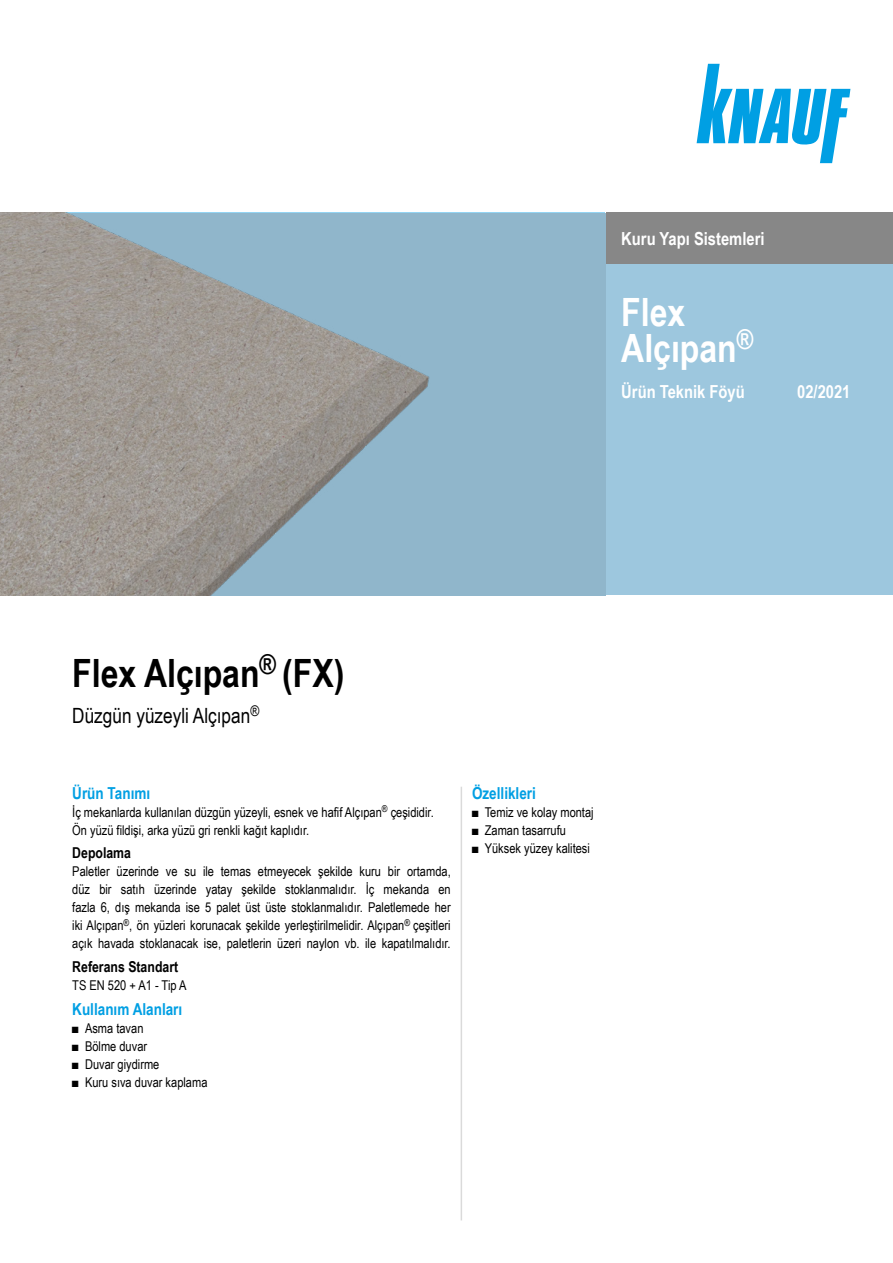
<style>
.page{position:relative;width:893px;height:1263px;background:#fff}
.page>*{position:absolute;margin:0;border:0;box-sizing:border-box;transform-origin:0 0}
.t1{font:700 39px "Arial Narrow";color:#000}
.t2{font:700 39px/36.5px "Arial Narrow";color:#fff}
.t3{font:21px "Arial Narrow";color:#000}
.t4{font:700 18px "Arial Narrow";color:#fff}
.t5{font:700 16.5px "Arial Narrow";color:#009fe3}
.t6{font:700 15px "Arial Narrow";color:#000}
.t7{font:13.5px/18px "Arial Narrow";color:#000}
</style>
<div class="page">
<div style="left:606px;top:213px;width:287px;height:382px;background:#9dc7de"></div>
<div style="left:606px;top:213px;width:287px;height:51px;background:#878787"></div>
<svg style="left:697px;top:64px;width:153px;height:99px"></svg>
<img style="left:0;top:213px;width:606px;height:382px">
<hr style="left:461px;top:787px;width:1px;height:433px;background:#dadada">
<h3 class="t4" style="left:621px;top:225px;width:145px">Kuru Yapı Sistemleri</h3>
<h1 class="t2" style="left:621px;top:292px;width:134px">Flex<br>Alçıpan<sup>®</sup></h1>
<h3 class="t4" style="left:621px;top:378px;width:125px">Ürün Teknik Föyü</h3>
<h3 class="t4" style="left:797px;top:378px;width:55px">02/2021</h3>
<h1 class="t1" style="left:72px;top:644px;width:274px">Flex Alçıpan<sup>®</sup> (FX)</h1>
<h2 class="t3" style="left:72px;top:700px;width:188px">Düzgün yüzeyli Alçıpan<sup>®</sup></h2>
<p class="t5" style="left:72px;top:780px;width:79px">Ürün Tanımı</p>
<p class="t7" style="left:72px;top:802px;width:363px">İç mekanlarda kullanılan düzgün yüzeyli, esnek ve hafif Alçıpan<sup>®</sup> çeşididir.<br>Ön yüzü fildişi, arka yüzü gri renkli kağıt kaplıdır.</p>
<p class="t6" style="left:72px;top:841px;width:60px">Depolama</p>
<p class="t7" style="left:72px;top:862px;width:380px;text-align:justify">Paletler üzerinde ve su ile temas etmeyecek şekilde kuru bir ortamda, düz bir satıh üzerinde yatay şekilde stoklanmalıdır. İç mekanda en fazla 6, dış mekanda ise 5 palet üst üste stoklanmalıdır. Paletlemede her iki Alçıpan<sup>®</sup>, ön yüzleri korunacak şekilde yerleştirilmelidir. Alçıpan<sup>®</sup> çeşitleri açık havada stoklanacak ise, paletlerin üzeri naylon vb. ile kapatılmalıdır.</p>
<p class="t6" style="left:72px;top:955px;width:107px">Referans Standart</p>
<p class="t7" style="left:72px;top:975px;width:116px">TS EN 520 + A1 - Tip A</p>
<p class="t5" style="left:72px;top:997px;width:112px">Kullanım Alanları</p>
<p class="t7" style="left:72px;top:1019px;width:73px">■ Asma tavan</p>
<p class="t7" style="left:72px;top:1037px;width:76px">■ Bölme duvar</p>
<p class="t7" style="left:72px;top:1055px;width:89px">■ Duvar giydirme</p>
<p class="t7" style="left:72px;top:1073px;width:137px">■ Kuru sıva duvar kaplama</p>
<p class="t5" style="left:472px;top:780px;width:65px">Özellikleri</p>
<p class="t7" style="left:472px;top:802px;width:123px">■ Temiz ve kolay montaj</p>
<p class="t7" style="left:472px;top:820px;width:95px">■ Zaman tasarrufu</p>
<p class="t7" style="left:472px;top:838px;width:119px">■ Yüksek yüzey kalitesi</p>
</div>
